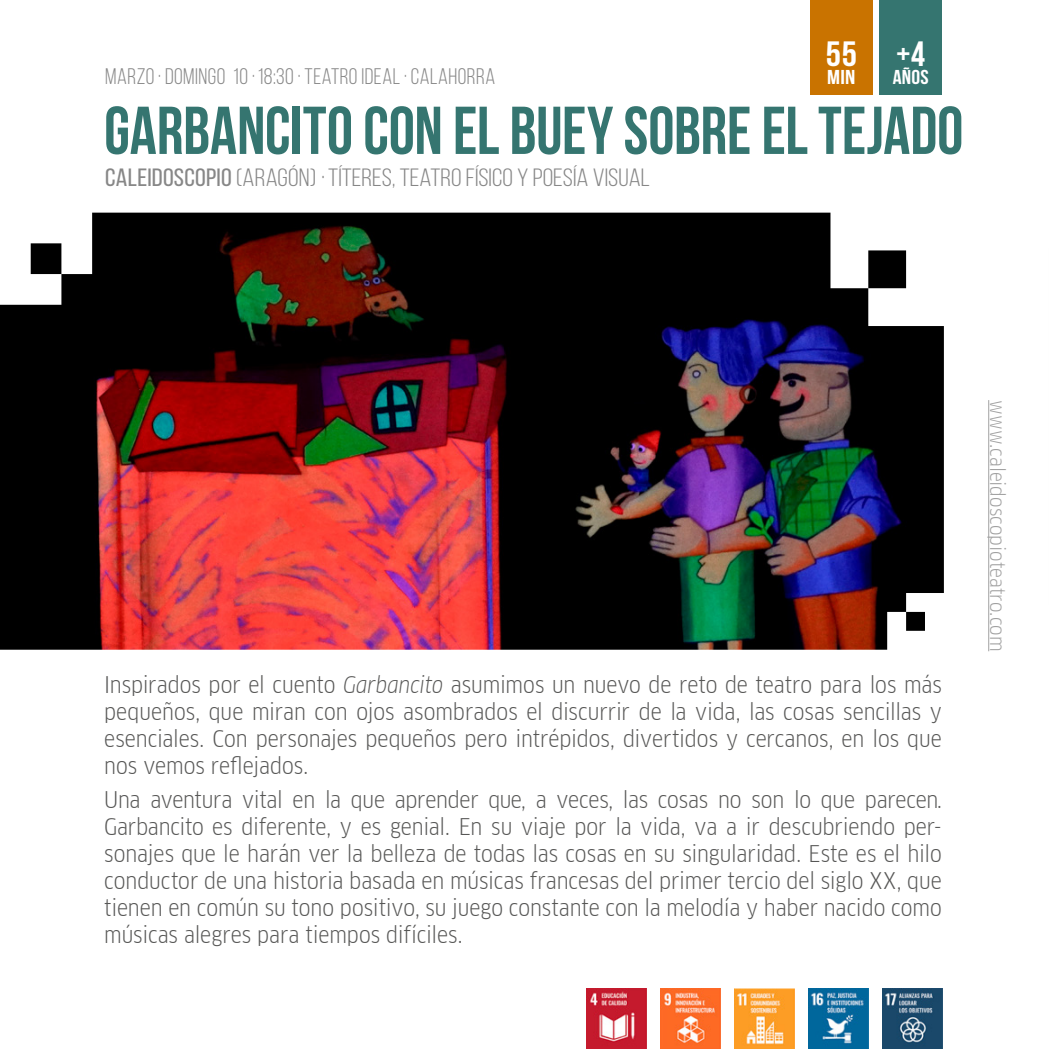
<style>
.page{position:relative;width:1049px;height:1049px;background:#fff}
.page>*{position:absolute;margin:0;border:0;box-sizing:border-box;transform-origin:0 0}
.t1{font:700 67.5px "Bebas Neue";letter-spacing:-.005em;color:#357570}
.t2{font:700 35px "Bebas Neue";color:#fff;scale:1.1 1}
.t3{font:25px "Bebas Neue";color:#878787;scale:1.1 1}
.t4{font:22.5px/27px "Clan Offc Pro Narr";letter-spacing:-.005em;color:#575756;text-align:justify;scale:.95 1}
.t5{font:22.5px "Bebas Neue";letter-spacing:.025em;color:#878787}
.t6{font:20px "Clan Offc Pro Narr";color:#a1a1a1;scale:.95 1}
.t7{font:700 20px "Bebas Neue";letter-spacing:.01em;color:#fff;scale:1.1 1}
.t8{font:700 20px "Bebas Neue";letter-spacing:.01em;color:#fff;scale:1.2 1}
.s1{font-style:inherit}
.s2{font-style:italic}
</style>
<div class="page">
<div style="left:879px;top:0;width:63px;height:94px;background:#357570"></div>
<div style="left:810px;top:0;width:63px;height:94px;background:#c97300"></div>
<hr style="left:988px;top:400px;width:1px;height:251px;background:#a1a1a1">
<img style="left:0;top:213px;width:944px;height:437px">
<img style="left:735px;top:989px;width:59px;height:60px">
<img style="left:809px;top:989px;width:60px;height:60px">
<img style="left:883px;top:989px;width:60px;height:60px">
<img style="left:586px;top:989px;width:60px;height:60px">
<img style="left:660px;top:989px;width:60px;height:60px">
<p class="t5" style="left:105px;top:64px;width:391px">MARZO · DOMINGO 10 · 18:30 · TEATRO IDEAL · CALAHORRA</p>
<h2 class="t2" style="left:826px;top:35px;width:92px">55 +4</h2>
<p class="t8" style="left:827px;top:66px;width:25px">MIN</p>
<p class="t7" style="left:893px;top:66px;width:34px">AÑOS</p>
<h1 class="t1" style="left:104px;top:94px;width:861px">GARBANCITO CON EL BUEY SOBRE EL TEJADO</h1>
<p class="t3" style="left:105px;top:164px;width:497px"><span class="s1">CALEIDOSCOPIO</span> (ARAGÓN) · TÍTERES, TEATRO FÍSICO Y POESÍA VISUAL</p>
<p class="t4" style="left:104px;top:671px;width:883px">Inspirados por el cuento <span class="s2">Garbancito</span> asumimos un nuevo de reto de teatro para los más pequeños, que miran con ojos asombrados el discurrir de la vida, las cosas sencillas y esenciales. Con personajes pequeños pero intrépidos, divertidos y cercanos, en los que nos vemos reflejados.</p>
<p class="t4" style="left:104px;top:786px;width:883px">Una aventura vital en la que aprender que, a veces, las cosas no son lo que parecen.<br>Garbancito es diferente, y es genial. En su viaje por la vida, va a ir descubriendo per&shy;sonajes que le harán ver la belleza de todas las cosas en su singularidad. Este es el hilo conductor de una historia basada en músicas francesas del primer tercio del siglo XX, que tienen en común su tono positivo, su juego constante con la melodía y haber nacido como músicas alegres para tiempos difíciles.</p>
<p class="t6" style="left:1009px;top:400px;width:266px;rotate:90deg">www.caleidoscopioteatro.com</p>
</div>
